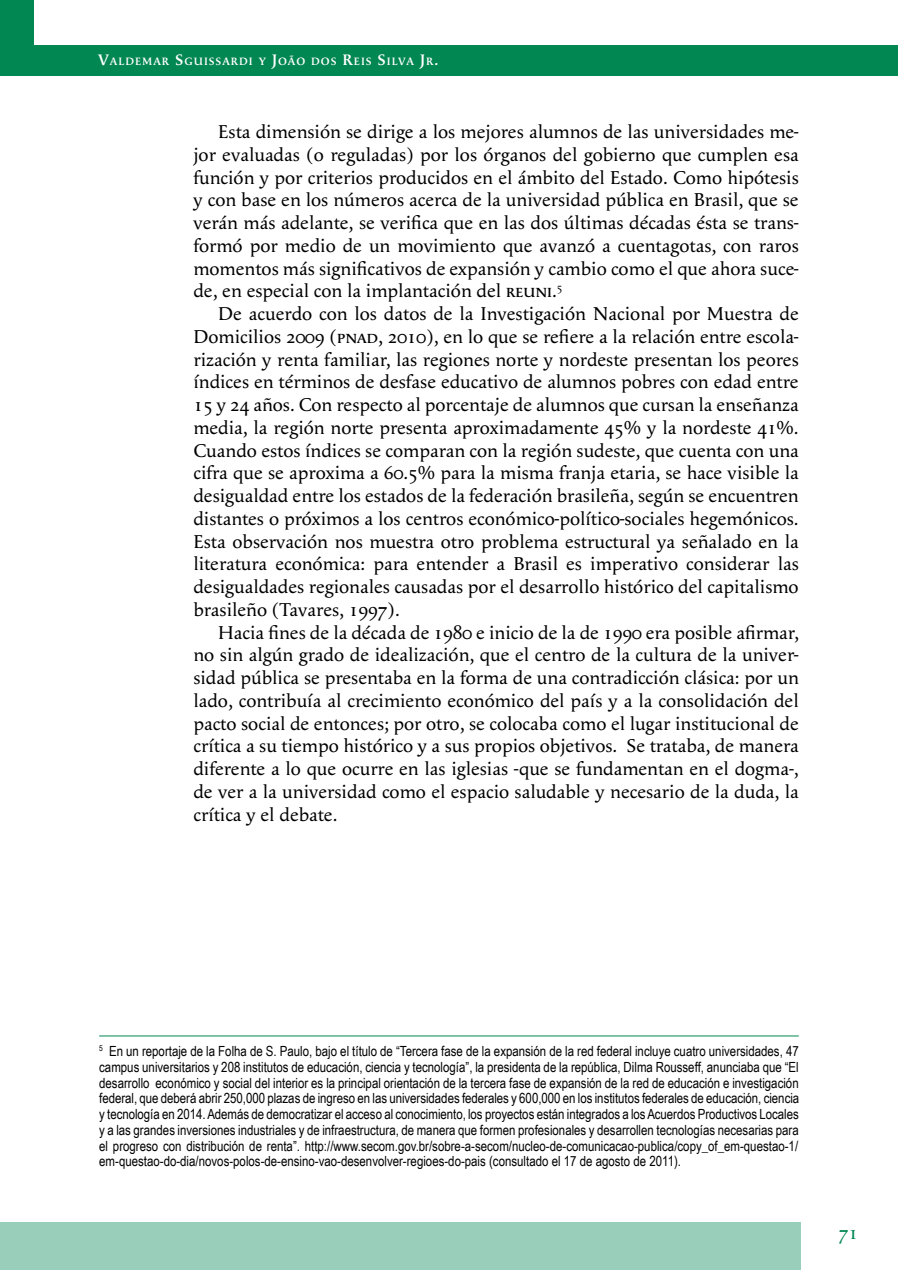
<style>
.page{position:relative;width:898px;height:1270px;background:#fff}
.page>*{position:absolute;margin:0;border:0;box-sizing:border-box;transform-origin:0 0}
.t1{font:19.25px/22.8px "Apolline";color:#000;text-align:justify}
.t2{font:19.25px "Apolline";color:#008752}
.t3{font:14px/15.8px "Arial Narrow";color:#000;text-align:justify}
.t4{font:600 11.03px "Apolline";letter-spacing:.085em;color:#fff}
.s1{font-size:15.75px}
.s2{font-family:"Apolline Regular SC"}
</style>
<div class="page">
<div style="left:0;top:0;width:33px;height:75px;background:#008752"></div>
<hr style="left:99px;top:1036px;width:700px;height:1px;background:#008752">
<div style="left:0;top:1222px;width:801px;height:48px;background:#99cfba"></div>
<div style="left:33px;top:45px;width:865px;height:30px;background:#008752"></div>
<p class="t4" style="left:98px;top:55px;width:342px"><span class="s1">V</span>ALDEMAR <span class="s1">S</span>GUISSARDI Y <span class="s1">J</span>OÃO DOS <span class="s1">R</span>EIS <span class="s1">S</span>ILVA <span class="s1">J</span>R<span class="s1">.</span></p>
<p class="t1" style="left:193px;top:120px;width:607px;text-indent:25px">Esta dimensión se dirige a los mejores alumnos de las universidades me&shy;jor evaluadas (o reguladas) por los órganos del gobierno que cumplen esa función y por criterios producidos en el ámbito del Estado. Como hipótesis y con base en los números acerca de la universidad pública en Brasil, que se verán más adelante, se verifica que en las dos últimas décadas ésta se trans&shy;formó por medio de un movimiento que avanzó a cuentagotas, con raros momentos más significativos de expansión y cambio como el que ahora suce&shy;de, en especial con la implantación del <span class="s2">reuni</span>.<sup>5</sup></p>
<p class="t1" style="left:193px;top:302px;width:607px;text-indent:25px">De acuerdo con los datos de la Investigación Nacional por Muestra de Domicilios 2009 (<span class="s2">pnad</span>, 2010), en lo que se refiere a la relación entre escola&shy;rización y renta familiar, las regiones norte y nordeste presentan los peores índices en términos de desfase educativo de alumnos pobres con edad entre 15 y 24 años. Con respecto al porcentaje de alumnos que cursan la enseñanza media, la región norte presenta aproximadamente 45% y la nordeste 41%.<br>Cuando estos índices se comparan con la región sudeste, que cuenta con una cifra que se aproxima a 60.5% para la misma franja etaria, se hace visible la desigualdad entre los estados de la federación brasileña, según se encuentren distantes o próximos a los centros económico-político-sociales hegemónicos.<br>Esta observación nos muestra otro problema estructural ya señalado en la literatura económica: para entender a Brasil es imperativo considerar las desigualdades regionales causadas por el desarrollo histórico del capitalismo brasileño (Tavares, 1997).</p>
<p class="t1" style="left:193px;top:621px;width:607px;text-indent:25px">Hacia fines de la década de 1980 e inicio de la de 1990 era posible afirmar, no sin algún grado de idealización, que el centro de la cultura de la univer&shy;sidad pública se presentaba en la forma de una contradicción clásica: por un lado, contribuía al crecimiento económico del país y a la consolidación del pacto social de entonces; por otro, se colocaba como el lugar institucional de crítica a su tiempo histórico y a sus propios objetivos. Se trataba, de manera diferente a lo que ocurre en las iglesias -que se fundamentan en el dogma-, de ver a la universidad como el espacio saludable y necesario de la duda, la crítica y el debate.</p>
<p class="t3" style="left:99px;top:1043px;width:701px"><sup>5</sup> En un reportaje de la Folha de S. Paulo, bajo el título de “Tercera fase de la expansión de la red federal incluye cuatro universidades, 47 campus universitarios y 208 institutos de educación, ciencia y tecnología”, la presidenta de la república, Dilma Rousseff, anunciaba que “El desarrollo económico y social del interior es la principal orientación de la tercera fase de expansión de la red de educación e investigación federal, que deberá abrir 250,000 plazas de ingreso en las universidades federales y 600,000 en los institutos federales de educación, ciencia y tecnología en 2014. Además de democratizar el acceso al conocimiento, los proyectos están integrados a los Acuerdos Productivos Locales y a las grandes inversiones industriales y de infraestructura, de manera que formen profesionales y desarrollen tecnologías necesarias para el progreso con distribución de renta”. http://www.secom.gov.br/sobre-a-secom/nucleo-de-comunicacao-publica/copy_of_em-questao-1/ em-questao-do-dia/novos-polos-de-ensino-vao-desenvolver-regioes-do-pais (consultado el 17 de agosto de 2011).</p>
<p class="t2" style="left:839px;top:1221px;width:21px">71</p>
</div>
